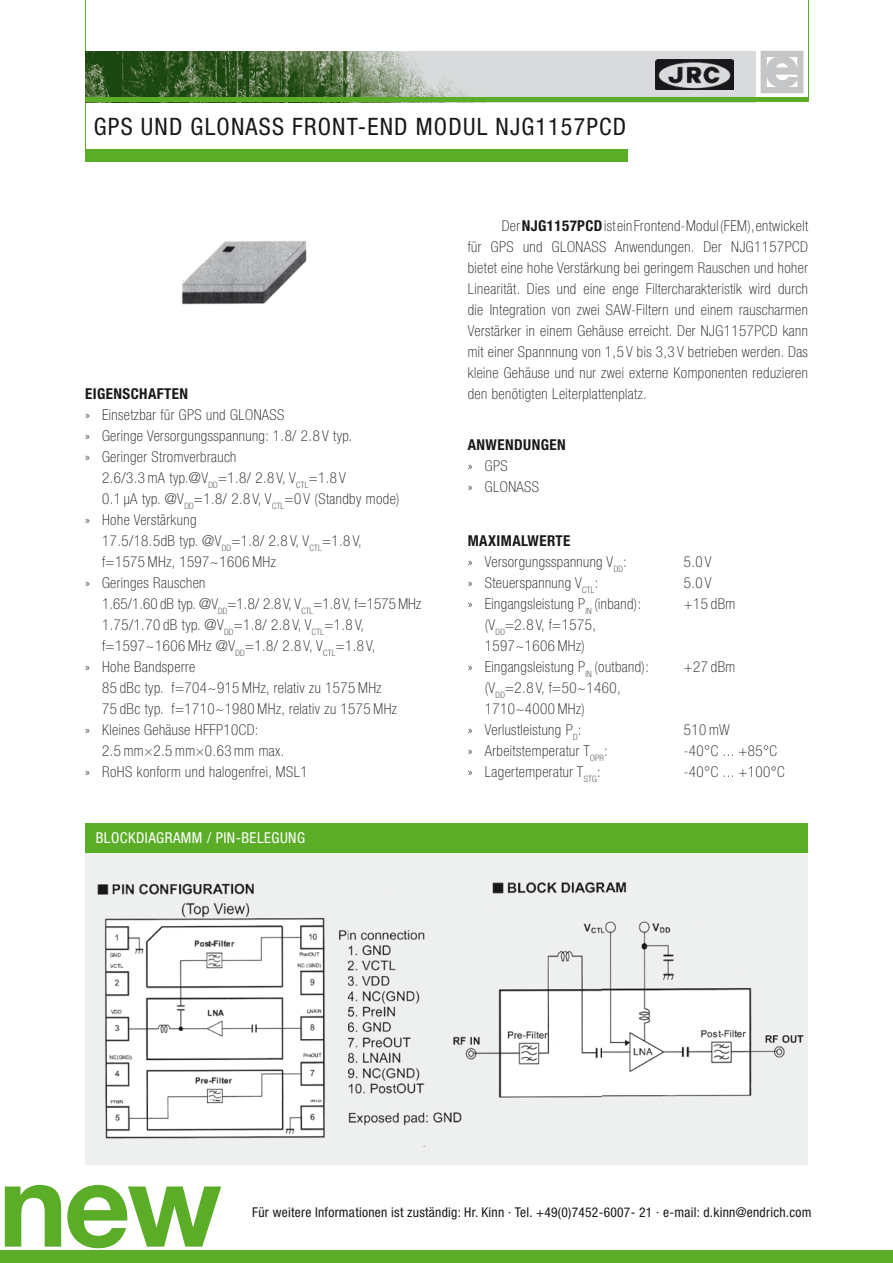
<style>
.page{position:relative;width:893px;height:1263px;background:#fff}
.page>*{position:absolute;margin:0;border:0;box-sizing:border-box;transform-origin:0 0}
.t1{font:700 116.25px "Helvetica Neue LT Std";color:#5bac26}
.t2{font:condensed 24px "Helvetica Neue LT Std";letter-spacing:.05em;color:#1a171b}
.t3{font:100 condensed 15px/21px "Helvetica Neue LT Std";letter-spacing:.03em;color:#1a171b}
.t4{font:100 condensed 15px "Helvetica Neue LT Std";letter-spacing:.01em;color:#1a171b}
.t5{font:condensed 15px "Helvetica Neue LT Std";letter-spacing:.03em;color:#fff}
.t6{font:700 condensed 15px "Helvetica Neue LT Std";letter-spacing:.03em;color:#1a171b}
.t7{font:condensed 13.5px "Helvetica Neue LT Std";letter-spacing:.02em;color:#1a171b}
.s1{font-weight:700}
</style>
<div class="page">
<div style="left:0;top:1250px;width:893px;height:13px;background:#5bac26"></div>
<div style="left:85px;top:149px;width:543px;height:13px;background:#5bac26"></div>
<div style="left:761px;top:51px;width:42px;height:42px;border:6px solid #c5c6c8"></div>
<svg style="left:764px;top:55px;width:34px;height:36px"></svg>
<hr style="left:85px;top:0;width:1px;height:162px;background:#5bac26">
<div style="left:85px;top:51px;width:670px;height:51px;background:#d9dadb"></div>
<img style="left:85px;top:51px;width:400px;height:47px">
<hr style="left:85px;top:98px;width:723px;height:4px;background:#5bac26">
<hr style="left:808px;top:0;width:1px;height:102px;background:#5bac26">
<img style="left:656px;top:60px;width:77px;height:30px">
<img style="left:182px;top:240px;width:125px;height:65px">
<div style="left:85px;top:853px;width:723px;height:312px;background:#eeefef"></div>
<div style="left:85px;top:823px;width:723px;height:30px;background:#5bac26"></div>
<img style="left:95px;top:872px;width:711px;height:274px">
<h2 class="t2" style="left:94px;top:113px;width:534px">GPS UND GLONASS FRONT-END MODUL NJG1157PCD</h2>
<p class="t3" style="left:468px;top:215px;width:342px;text-align:justify;text-indent:34px">Der <span class="s1">NJG1157PCD</span> ist ein Frontend-Modul (FEM), entwickelt für GPS und GLONASS Anwendungen. Der NJG1157PCD bietet eine hohe Verstärkung bei geringem Rauschen und hoher Linearität. Dies und eine enge Filtercharakteristik wird durch die Integration von zwei SAW-Filtern und einem rauscharmen Verstärker in einem Gehäuse erreicht. Der NJG1157PCD kann mit einer Spannnung von 1,5 V bis 3,3 V betrieben werden. Das kleine Gehäuse und nur zwei externe Komponenten reduzieren</p>
<p class="t6" style="left:85px;top:385px;width:105px">EIGENSCHAFTEN</p>
<p class="t3" style="left:468px;top:383px;width:180px">den benötigten Leiterplattenplatz.</p>
<p class="t3" style="left:85px;top:404px;width:269px">» Einsetzbar für GPS und GLONASS<br>» Geringe Versorgungsspannung: 1.8/ 2.8 V typ. » Geringer Stromverbrauch</p>
<p class="t3" style="left:102px;top:467px;width:245px">2.6/3.3 mA typ.@V<sub>DD</sub>=1.8/ 2.8 V, V<sub>CTL</sub>=1.8 V</p>
<p class="t3" style="left:102px;top:488px;width:299px">0.1 µA typ. @V<sub>DD</sub>=1.8/ 2.8 V, V<sub>CTL</sub>=0 V (Standby mode)</p>
<p class="t3" style="left:85px;top:509px;width:113px">» Hohe Verstärkung</p>
<p class="t3" style="left:102px;top:530px;width:261px">17.5/18.5dB typ. @V<sub>DD</sub>=1.8/ 2.8 V, V<sub>CTL</sub>=1.8 V,</p>
<p class="t3" style="left:102px;top:551px;width:175px">f=1575 MHz, 1597~1606 MHz</p>
<p class="t3" style="left:85px;top:572px;width:122px">» Geringes Rauschen</p>
<p class="t4" style="left:102px;top:595px;width:321px">1.65/1.60 dB typ. @V<sub>DD</sub>=1.8/ 2.8 V, V<sub>CTL</sub>=1.8 V, f=1575 MHz</p>
<p class="t3" style="left:102px;top:614px;width:263px">1.75/1.70 dB typ. @V<sub>DD</sub>=1.8/ 2.8 V, V<sub>CTL</sub>=1.8 V,</p>
<p class="t3" style="left:102px;top:635px;width:275px">f=1597~1606 MHz @V<sub>DD</sub>=1.8/ 2.8 V, V<sub>CTL</sub>=1.8 V,</p>
<p class="t3" style="left:85px;top:656px;width:112px">» Hohe Bandsperre</p>
<p class="t3" style="left:102px;top:677px;width:281px">85 dBc typ. f=704~915 MHz, relativ zu 1575 MHz</p>
<p class="t3" style="left:102px;top:698px;width:296px">75 dBc typ. f=1710~1980 MHz, relativ zu 1575 MHz</p>
<p class="t3" style="left:85px;top:719px;width:175px">» Kleines Gehäuse HFFP10CD:</p>
<p class="t3" style="left:102px;top:740px;width:184px">2.5 mm×2.5 mm×0.63 mm max.</p>
<p class="t3" style="left:85px;top:761px;width:224px">» RoHS konform und halogenfrei, MSL1</p>
<p class="t6" style="left:468px;top:435px;width:100px">ANWENDUNGEN</p>
<p class="t3" style="left:468px;top:455px;width:73px">» GPS<br>» GLONASS</p>
<p class="t3" style="left:468px;top:530px;width:161px"><span class="s1">MAXIMALWERTE<br></span>» Versorgungsspannung V<sub>DD</sub>:</p>
<p class="t3" style="left:684px;top:551px;width:29px">5.0 V</p>
<p class="t3" style="left:468px;top:572px;width:132px">» Steuerspannung V<sub>CTL</sub>:</p>
<p class="t3" style="left:684px;top:572px;width:29px">5.0 V</p>
<p class="t3" style="left:468px;top:593px;width:175px">» Eingangsleistung P<sub>IN</sub> (inband):</p>
<p class="t3" style="left:684px;top:593px;width:53px">+15 dBm</p>
<p class="t3" style="left:485px;top:614px;width:113px">(V<sub>DD</sub>=2.8 V, f=1575,</p>
<p class="t3" style="left:485px;top:635px;width:102px">1597~1606 MHz)</p>
<p class="t3" style="left:468px;top:656px;width:183px">» Eingangsleistung P<sub>IN</sub> (outband):</p>
<p class="t3" style="left:684px;top:656px;width:53px">+27 dBm</p>
<p class="t3" style="left:485px;top:677px;width:137px">(V<sub>DD</sub>=2.8 V, f=50~1460,</p>
<p class="t3" style="left:485px;top:698px;width:102px">1710~4000 MHz)</p>
<p class="t3" style="left:468px;top:719px;width:115px">» Verlustleistung P<sub>D</sub>:</p>
<p class="t3" style="left:684px;top:719px;width:48px">510 mW</p>
<p class="t3" style="left:468px;top:740px;width:141px">» Arbeitstemperatur T<sub>OPR</sub>:</p>
<p class="t3" style="left:684px;top:740px;width:95px">-40°C ... +85°C</p>
<p class="t3" style="left:468px;top:761px;width:134px">» Lagertemperatur T<sub>STG</sub>:</p>
<p class="t3" style="left:684px;top:761px;width:102px">-40°C ... +100°C</p>
<p class="t5" style="left:96px;top:829px;width:211px">BLOCKDIAGRAMM / PIN-BELEGUNG</p>
<h1 class="t1" style="left:-1px;top:1133px;width:225px">new</h1>
<p class="t7" style="left:252px;top:1205px;width:561px">Für weitere Informationen ist zuständig: Hr. Kinn · Tel. +49(0)7452-6007- 21 · e-mail: d.kinn@endrich.com</p>
</div>
